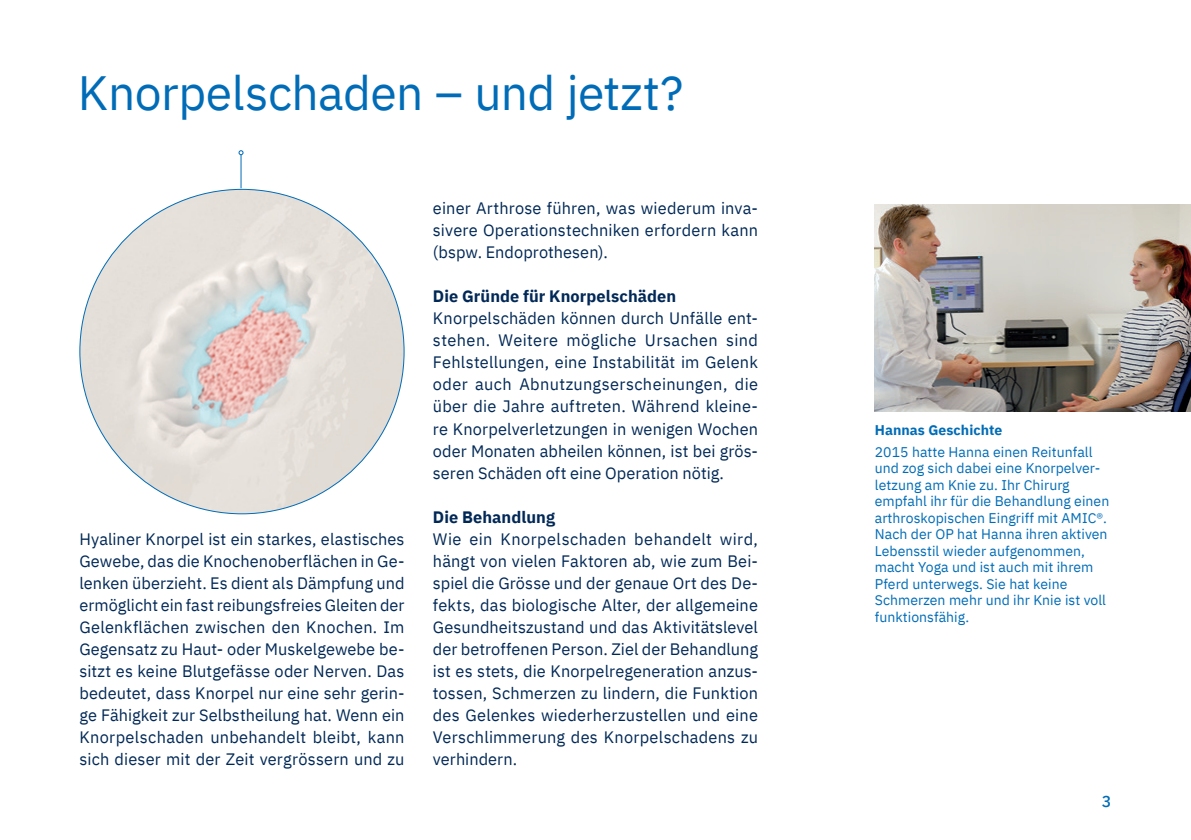
<style>
.page{position:relative;width:1191px;height:840px;background:#fff}
.page>*{position:absolute;margin:0;border:0;box-sizing:border-box;transform-origin:0 0}
.t1{font:48px "IBM Plex Sans";letter-spacing:-.01em;color:#006cb7}
.t2{font:16.4px/22px "IBM Plex Sans";letter-spacing:.01em;color:#002856;text-align:justify}
.t3{font:700 16.4px "IBM Plex Sans";letter-spacing:.005em;color:#002856}
.t4{font:500 16px "IBM Plex Sans";color:#006cb7}
.t5{font:14px/16.6px "IBM Plex Sans";letter-spacing:.005em;color:#006cb7}
.t6{font:700 14px "IBM Plex Sans";letter-spacing:.005em;color:#006cb7}
</style>
<div class="page">
<img style="left:874px;top:204px;width:317px;height:207px">
<img style="left:80px;top:189px;width:324px;height:324px;border-radius:162px">
<hr style="left:240px;top:155px;width:1px;height:33px;background:#006cb7">
<svg style="left:238px;top:150px;width:5px;height:5px"></svg>
<h1 class="t1" style="left:78px;top:56px;width:607px">Knorpelschaden – und jetzt?</h1>
<p class="t2" style="left:79px;top:526px;width:327px">Hyaliner Knorpel ist ein starkes, elastisches Gewebe, das die Knochenoberflächen in Ge&shy;lenken überzieht. Es dient als Dämpfung und ermöglicht ein fast reibungsfreies Gleiten der Gelenkflächen zwischen den Knochen. Im Gegensatz zu Haut- oder Muskelgewebe be&shy;sitzt es keine Blutgefässe oder Nerven. Das bedeutet, dass Knorpel nur eine sehr gerin&shy;ge Fähigkeit zur Selbstheilung hat. Wenn ein Knorpelschaden unbehandelt bleibt, kann sich dieser mit der Zeit vergrössern und zu</p>
<p class="t2" style="left:433px;top:196px;width:327px">einer Arthrose führen, was wiederum inva&shy;sivere Operationstechniken erfordern kann (bspw. Endoprothesen).</p>
<p class="t3" style="left:433px;top:283px;width:245px">Die Gründe für Knorpelschäden</p>
<p class="t2" style="left:433px;top:306px;width:327px">Knorpelschäden können durch Unfälle ent&shy;stehen. Weitere mögliche Ursachen sind Fehlstellungen, eine Instabilität im Gelenk oder auch Abnutzungserscheinungen, die über die Jahre auftreten. Während kleine&shy;re Knorpelverletzungen in wenigen Wochen oder Monaten abheilen können, ist bei grös&shy;seren Schäden oft eine Operation nötig.</p>
<p class="t3" style="left:433px;top:503px;width:124px">Die Behandlung</p>
<p class="t2" style="left:433px;top:526px;width:327px">Wie ein Knorpelschaden behandelt wird, hängt von vielen Faktoren ab, wie zum Bei&shy;spiel die Grösse und der genaue Ort des De&shy;fekts, das biologische Alter, der allgemeine Gesundheitszustand und das Aktivitätslevel der betroffenen Person. Ziel der Behandlung ist es stets, die Knorpelregeneration anzus&shy;tossen, Schmerzen zu lindern, die Funktion des Gelenkes wiederherzustellen und eine Verschlimmerung des Knorpelschadens zu verhindern.</p>
<p class="t6" style="left:874px;top:418px;width:129px">Hannas Geschichte</p>
<p class="t5" style="left:874px;top:442px;width:236px">2015 hatte Hanna einen Reitunfall und zog sich dabei eine Knorpelver&shy;letzung am Knie zu. Ihr Chirurg empfahl ihr für die Behandlung einen arthroskopischen Eingriff mit AMIC®.<br>Nach der OP hat Hanna ihren aktiven<br>Lebensstil wieder aufgenommen, macht Yoga und ist auch mit ihrem<br>Pferd unterwegs. Sie hat keine<br>Schmerzen mehr und ihr Knie ist voll funktionsfähig.</p>
<p class="t4" style="left:1102px;top:788px;width:11px">3</p>
</div>
